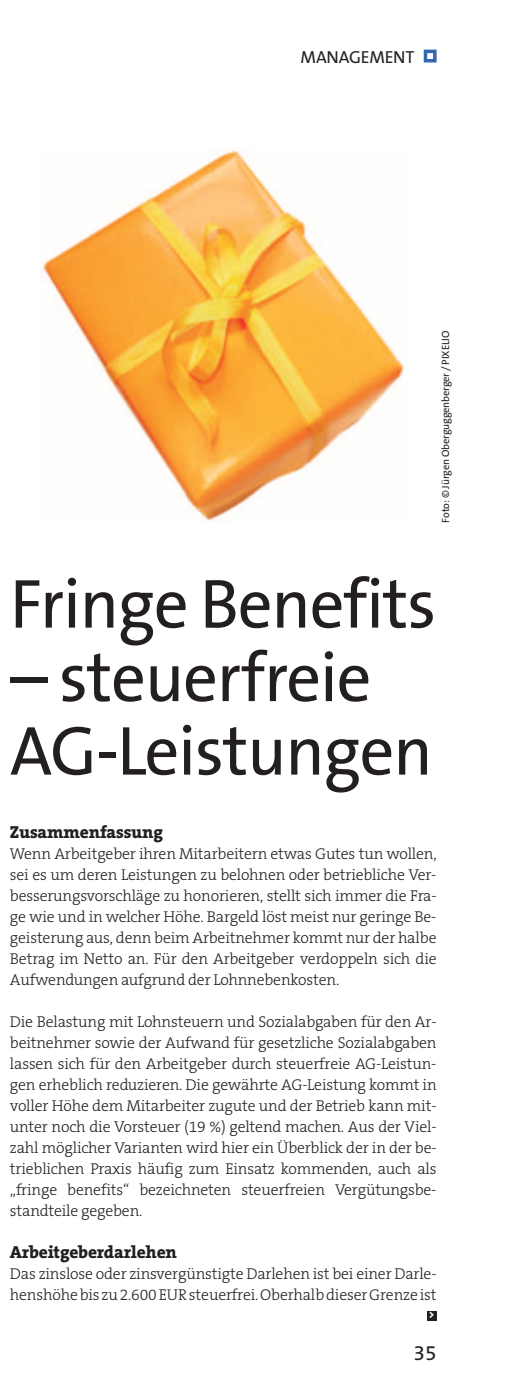
<style>
.page{position:relative;width:516px;height:1389px;background:#fff}
.page>*{position:absolute;margin:0;border:0;box-sizing:border-box;transform-origin:0 0}
.t1{font:70px/73.5px "The Sans B5 Plain";letter-spacing:-.015em;color:#231f20}
.t2{font:21px "The Sans B5 Plain";color:#231f20}
.t3{font:800 17.5px "The Serif B8";letter-spacing:-.01em;color:#231f20}
.t4{font:17.5px "The Sans B5 Plain";letter-spacing:-.01em;color:#231f20}
.t5{font:300 15.75px/21px "The Serif B3";letter-spacing:-.01em;color:#231f20;text-align:justify}
.t6{font:10.5px "The Sans B5 Plain";letter-spacing:-.01em;color:#231f20}
.t7{font:800 10.5px "The Sans B8";color:#fff}
</style>
<div class="page">
<div style="left:424px;top:50px;width:13px;height:13px;border:4px solid #3267b2"></div>
<div style="left:427px;top:1311px;width:10px;height:10px;background:#231f20"></div>
<img style="left:39px;top:149px;width:366px;height:373px">
<p class="t4" style="left:301px;top:50px;width:115px">MANAGEMENT</p>
<p class="t6" style="left:441px;top:523px;width:193px;rotate:-90deg">Foto: © Jürgen Oberguggenberger / PIXELIO</p>
<h1 class="t1" style="left:10px;top:574px;width:428px">Fringe Benefits</h1>
<h1 class="t1" style="left:10px;top:648px;width:424px">– steuerfreie<br>AG-Leistungen</h1>
<p class="t3" style="left:10px;top:825px;width:155px">Zusammenfassung</p>
<p class="t5" style="left:10px;top:844px;width:428px">Wenn Arbeitgeber ihren Mitarbeitern etwas Gutes tun wollen, sei es um deren Leistungen zu belohnen oder betriebliche Ver&shy;besserungsvorschläge zu honorieren, stellt sich immer die Fra&shy;ge wie und in welcher Höhe. Bargeld löst meist nur geringe Be&shy;geisterung aus, denn beim Arbeitnehmer kommt nur der halbe Betrag im Netto an. Für den Arbeitgeber verdoppeln sich die Aufwendungen aufgrund der Lohnnebenkosten.</p>
<p class="t5" style="left:10px;top:1012px;width:428px">Die Belastung mit Lohnsteuern und Sozialabgaben für den Ar&shy;beitnehmer sowie der Aufwand für gesetzliche Sozialabgaben lassen sich für den Arbeitgeber durch steuerfreie AG-Leistun&shy;gen erheblich reduzieren. Die gewährte AG-Leistung kommt in voller Höhe dem Mitarbeiter zugute und der Betrieb kann mit&shy;unter noch die Vorsteuer (19 %) geltend machen. Aus der Viel&shy;zahl möglicher Varianten wird hier ein Überblick der in der be&shy;trieblichen Praxis häufig zum Einsatz kommenden, auch als „fringe benefits“ bezeichneten steuerfreien Vergütungsbe&shy;standteile gegeben.</p>
<p class="t3" style="left:10px;top:1245px;width:169px">Arbeitgeberdarlehen</p>
<p class="t5" style="left:10px;top:1264px;width:428px">Das zinslose oder zinsvergünstigte Darlehen ist bei einer Darle&shy;henshöhe bis zu 2.600 EUR steuerfrei. Oberhalb dieser Grenze ist</p>
<p class="t7" style="left:429px;top:1311px;width:7px">&gt;</p>
<h2 class="t2" style="left:413px;top:1344px;width:25px">35</h2>
</div>
